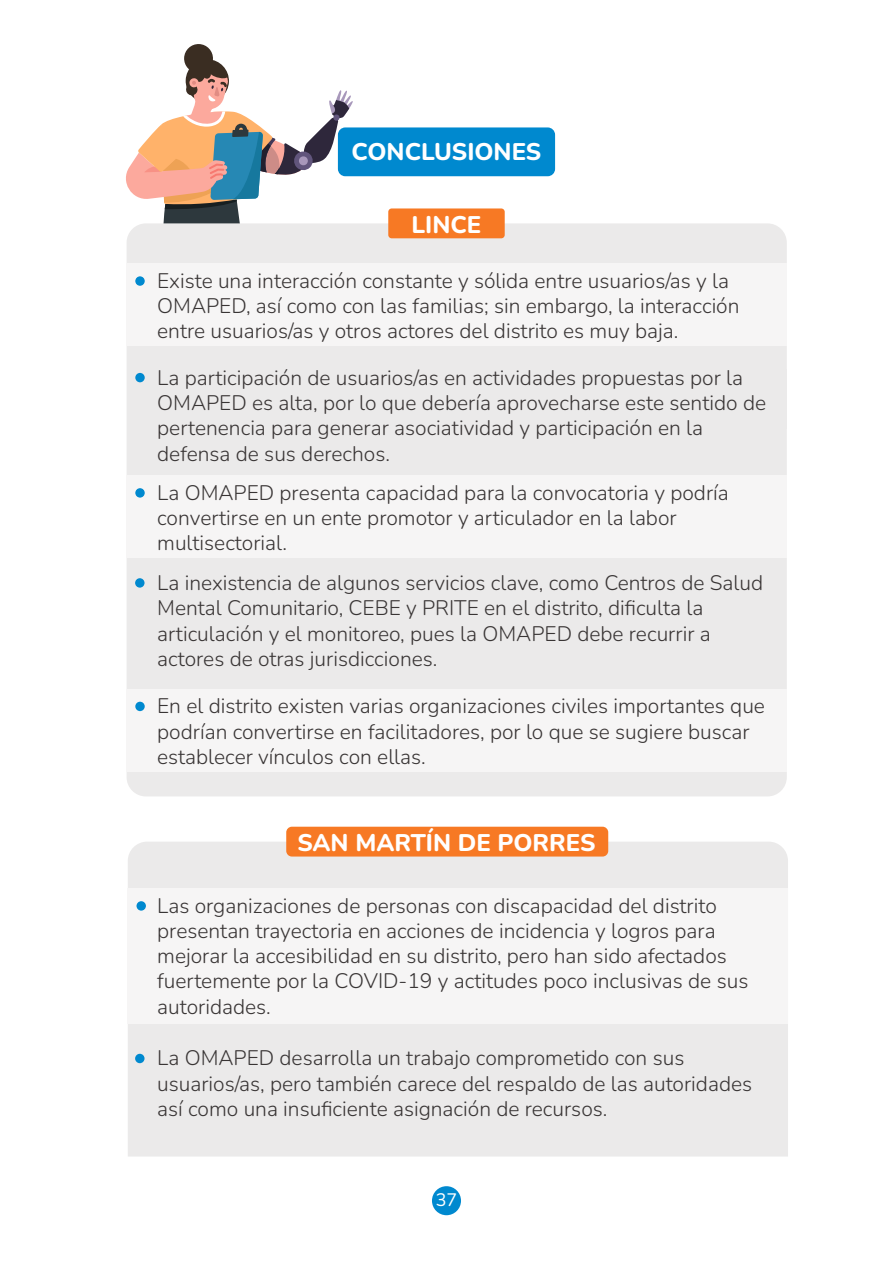
<style>
.page{position:relative;width:893px;height:1263px;background:#fff}
.page>*{position:absolute;margin:0;border:0;box-sizing:border-box;transform-origin:0 0}
.t1{font:800 24px "Nunito";color:#fff}
.t2{font:300 21px/25.2px "Nunito";color:#393535}
.t3{font:18px "Nunito";color:#fff}
</style>
<div class="page">
<div style="left:432px;top:1186px;width:29px;height:29px;background:#0089cf;border-radius:50%"></div>
<div style="left:338px;top:127px;width:217px;height:49px;background:#0089cf;border-radius:7px"></div>
<div style="left:184px;top:44px;width:29px;height:29px;background:#3a2d22;border-radius:50%"></div>
<div style="left:185px;top:59px;width:44px;height:44px;background:#3a2d22;border-radius:50%"></div>
<svg style="left:126px;top:66px;width:227px;height:172px"></svg>
<div style="left:127px;top:223px;width:660px;height:573px;background:#ebeaea;border-radius:19px"></div>
<div style="left:388px;top:208px;width:117px;height:30px;background:#f77924;border-radius:3px"></div>
<div style="left:128px;top:842px;width:660px;height:314px;background:#ebeaea"></div>
<div style="left:286px;top:827px;width:322px;height:29px;background:#f77924;border-radius:6px"></div>
<div style="left:127px;top:264px;width:660px;height:82px;background:#f6f5f5"></div>
<svg style="left:135px;top:276px;width:10px;height:10px"></svg>
<div style="left:128px;top:888px;width:660px;height:136px;background:#f6f5f5"></div>
<div style="left:137px;top:901px;width:9px;height:10px;background:#0089cf;border-radius:50%"></div>
<div style="left:135px;top:1054px;width:10px;height:9px;background:#0089cf;border-radius:50%"></div>
<div style="left:127px;top:475px;width:660px;height:83px;background:#f6f5f5"></div>
<svg style="left:135px;top:488px;width:10px;height:10px"></svg>
<div style="left:127px;top:689px;width:660px;height:82px;background:#f6f5f5"></div>
<div style="left:135px;top:702px;width:10px;height:9px;background:#0089cf;border-radius:50%"></div>
<div style="left:135px;top:373px;width:10px;height:9px;background:#0089cf;border-radius:50%"></div>
<div style="left:135px;top:578px;width:10px;height:10px;background:#0089cf;border-radius:50%"></div>
<p class="t1" style="left:352px;top:135px;width:191px">CONCLUSIONES</p>
<p class="t1" style="left:412px;top:208px;width:71px">LINCE</p>
<p class="t2" style="left:157px;top:267px;width:584px">Existe una interacción constante y sólida entre usuarios/as y la<br>OMAPED, así como con las familias; sin embargo, la interacción entre usuarios/as y otros actores del distrito es muy baja.</p>
<p class="t2" style="left:157px;top:364px;width:610px">La participación de usuarios/as en actividades propuestas por la OMAPED es alta, por lo que debería aprovecharse este sentido de pertenencia para generar asociatividad y participación en la defensa de sus derechos.</p>
<p class="t2" style="left:157px;top:479px;width:573px">La OMAPED presenta capacidad para la convocatoria y podría convertirse en un ente promotor y articulador en la labor multisectorial.</p>
<p class="t2" style="left:157px;top:570px;width:607px">La inexistencia de algunos servicios clave, como Centros de Salud Mental Comunitario, CEBE y PRITE en el distrito, dificulta la articulación y el monitoreo, pues la OMAPED debe recurrir a actores de otras jurisdicciones.</p>
<p class="t2" style="left:157px;top:693px;width:609px">En el distrito existen varias organizaciones civiles importantes que podrían convertirse en facilitadores, por lo que se sugiere buscar establecer vínculos con ellas.</p>
<p class="t1" style="left:297px;top:826px;width:300px">SAN MARTÍN DE PORRES</p>
<p class="t2" style="left:157px;top:892px;width:593px">Las organizaciones de personas con discapacidad del distrito presentan trayectoria en acciones de incidencia y logros para mejorar la accesibilidad en su distrito, pero han sido afectados fuertemente por la COVID-19 y actitudes poco inclusivas de sus autoridades.</p>
<p class="t2" style="left:157px;top:1045px;width:596px">La OMAPED desarrolla un trabajo comprometido con sus usuarios/as, pero también carece del respaldo de las autoridades así como una insuficiente asignación de recursos.</p>
<p class="t3" style="left:436px;top:1187px;width:23px">37</p>
</div>
